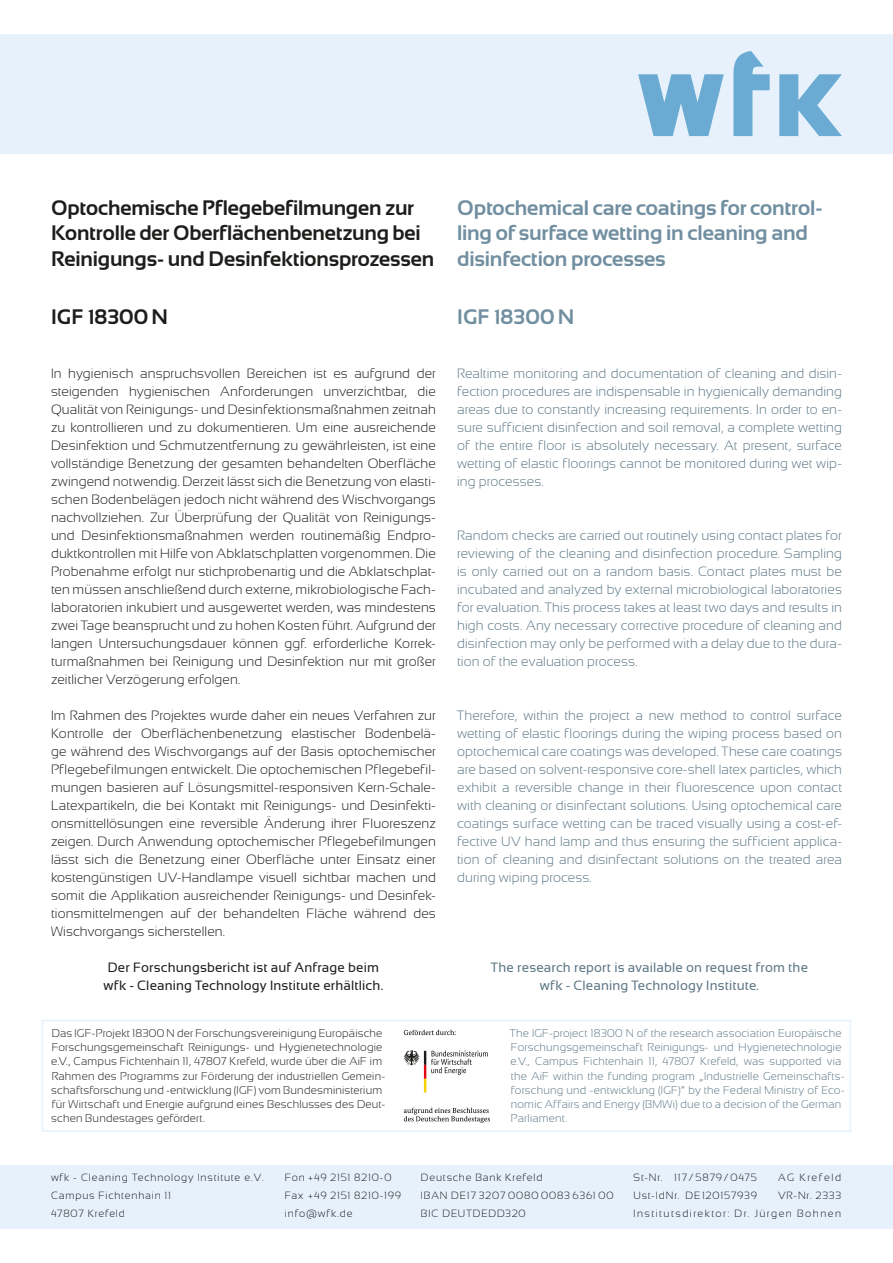
<style>
.page{position:relative;width:893px;height:1263px;background:#fff}
.page>*{position:absolute;margin:0;border:0;box-sizing:border-box;transform-origin:0 0}
.t1{font:700 21px/25.2px "Sansation";letter-spacing:-.005em;color:#1d1d1b}
.t2{font:700 21px/25.2px "Sansation";letter-spacing:-.005em;color:#718fa0}
.t3{font:700 21px "Sansation";letter-spacing:.025em;color:#718fa0}
.t4{font:700 21px "Sansation";letter-spacing:.025em;color:#1d1d1b}
.t5{font:300 13.5px/18px "Sansation";letter-spacing:.01em;color:#1d1d1b;text-align:justify}
.t6{font:300 13.5px/18px "Sansation";letter-spacing:.01em;color:#5d7785;text-align:justify}
.t7{font:13.5px/18px "Sansation";letter-spacing:.01em;color:#1d1d1b;text-align:center}
.t8{font:13.5px/18px "Sansation";letter-spacing:.01em;color:#5d7785;text-align:center}
.t9{font:300 11.25px/14.2px "Sansation";letter-spacing:.015em;color:#1d1d1b}
.t10{font:300 11.25px/14.2px "Sansation";letter-spacing:.015em;color:#5d7785}
.t11{font:300 10.5px/18px "Sansation";letter-spacing:.08em;color:#1d1d1b}
.t12{font:300 10.5px "Sansation";letter-spacing:.14em;color:#1d1d1b}
.t13{font:300 10.5px/18px "Sansation";letter-spacing:.125em;color:#1d1d1b}
</style>
<div class="page">
<div style="left:42px;top:1020px;width:809px;height:112px;border:2px solid #e6f1fc"></div>
<div style="left:391px;top:1020px;width:111px;height:111px;background:#fff"></div>
<svg style="left:404px;top:1030px;width:52px;height:5px"></svg>
<svg style="left:404px;top:1108px;width:86px;height:15px"></svg>
<svg style="left:403px;top:1050px;width:85px;height:42px"></svg>
<div style="left:0;top:34px;width:893px;height:119px;background:#e6f1fc"></div>
<svg style="left:779px;top:74px;width:63px;height:62px"></svg>
<svg style="left:733px;top:51px;width:37px;height:85px"></svg>
<svg style="left:638px;top:74px;width:86px;height:62px"></svg>
<div style="left:0;top:1165px;width:893px;height:64px;background:#e6f1fc"></div>
<h1 class="t1" style="left:51px;top:195px;width:385px">Optochemische Pflegebefilmungen zur<br>Kontrolle der Oberflächenbenetzung bei<br>Reinigungs- und Desinfektionsprozessen</h1>
<h1 class="t4" style="left:51px;top:305px;width:119px">IGF 18300 N</h1>
<p class="t5" style="left:51px;top:364px;width:386px">In hygienisch anspruchsvollen Bereichen ist es aufgrund der steigenden hygienischen Anforderungen unverzichtbar, die Qualität von Reinigungs- und Desinfektionsmaßnahmen zeitnah zu kontrollieren und zu dokumentieren. Um eine ausreichende Desinfektion und Schmutzentfernung zu gewährleisten, ist eine vollständige Benetzung der gesamten behandelten Oberfläche zwingend notwendig. Derzeit lässt sich die Benetzung von elasti&shy;schen Bodenbelägen jedoch nicht während des Wischvorgangs nachvollziehen. Zur Überprüfung der Qualität von Reinigungs&shy;und Desinfektionsmaßnahmen werden routinemäßig Endpro&shy;duktkontrollen mit Hilfe von Abklatschplatten vorgenommen. Die Probenahme erfolgt nur stichprobenartig und die Abklatschplat&shy;ten müssen anschließend durch externe, mikrobiologische Fach&shy;laboratorien inkubiert und ausgewertet werden, was mindestens zwei Tage beansprucht und zu hohen Kosten führt. Aufgrund der langen Untersuchungsdauer können ggf. erforderliche Korrek&shy;turmaßnahmen bei Reinigung und Desinfektion nur mit großer zeitlicher Verzögerung erfolgen.</p>
<p class="t5" style="left:51px;top:706px;width:386px">Im Rahmen des Projektes wurde daher ein neues Verfahren zur Kontrolle der Oberflächenbenetzung elastischer Bodenbelä&shy;ge während des Wischvorgangs auf der Basis optochemischer Pflegebefilmungen entwickelt. Die optochemischen Pflegebefil&shy;mungen basieren auf Lösungsmittel-responsiven Kern-Schale-Latexpartikeln, die bei Kontakt mit Reinigungs- und Desinfekti&shy;onsmittellösungen eine reversible Änderung ihrer Fluoreszenz zeigen. Durch Anwendung optochemischer Pflegebefilmungen lässt sich die Benetzung einer Oberfläche unter Einsatz einer kostengünstigen UV-Handlampe visuell sichtbar machen und somit die Applikation ausreichender Reinigungs- und Desinfek&shy;tionsmittelmengen auf der behandelten Fläche während des Wischvorgangs sicherstellen.</p>
<p class="t7" style="left:104px;top:958px;width:281px">Der Forschungsbericht ist auf Anfrage beim wfk - Cleaning Technology Institute erhältlich.</p>
<p class="t9" style="left:51px;top:1026px;width:336px">Das IGF-Projekt 18300 N der Forschungsvereinigung Europäische Forschungsgemeinschaft Reinigungs- und Hygienetechnologie e.V., Campus Fichtenhain 11, 47807 Krefeld, wurde über die AiF im Rahmen des Programms zur Förderung der industriellen Gemein&shy;schaftsforschung und -entwicklung (IGF) vom Bundesministerium für Wirtschaft und Energie aufgrund eines Beschlusses des Deut&shy;schen Bundestages gefördert.</p>
<h1 class="t2" style="left:457px;top:195px;width:367px">Optochemical care coatings for control&shy;ling of surface wetting in cleaning and disinfection processes</h1>
<h1 class="t3" style="left:457px;top:305px;width:119px">IGF 18300 N</h1>
<p class="t6" style="left:457px;top:364px;width:386px">Realtime monitoring and documentation of cleaning and disin&shy;fection procedures are indispensable in hygienically demanding areas due to constantly increasing requirements. In order to en&shy;sure sufficient disinfection and soil removal, a complete wetting of the entire floor is absolutely necessary. At present, surface wetting of elastic floorings cannot be monitored during wet wip&shy;ing processes.</p>
<p class="t6" style="left:457px;top:526px;width:386px">Random checks are carried out routinely using contact plates for reviewing of the cleaning and disinfection procedure. Sampling is only carried out on a random basis. Contact plates must be incubated and analyzed by external microbiological laboratories for evaluation. This process takes at least two days and results in high costs. Any necessary corrective procedure of cleaning and disinfection may only be performed with a delay due to the dura&shy;tion of the evaluation process.</p>
<p class="t6" style="left:457px;top:706px;width:386px">Therefore, within the project a new method to control surface wetting of elastic floorings during the wiping process based on optochemical care coatings was developed. These care coatings are based on solvent-responsive core-shell latex particles, which exhibit a reversible change in their fluorescence upon contact with cleaning or disinfectant solutions. Using optochemical care coatings surface wetting can be traced visually using a cost-ef&shy;fective UV hand lamp and thus ensuring the sufficient applica&shy;tion of cleaning and disinfectant solutions on the treated area during wiping process.</p>
<p class="t8" style="left:491px;top:958px;width:319px">The research report is available on request from the wfk - Cleaning Technology Institute.</p>
<p class="t10" style="left:510px;top:1026px;width:336px">The IGF-project 18300 N of the research association Europäische Forschungsgemeinschaft Reinigungs- und Hygienetechnologie e.V., Campus Fichtenhain 11, 47807 Krefeld, was supported via the AiF within the funding program „Industrielle Gemeinschafts&shy;forschung und -entwicklung (IGF)“ by the Federal Ministry of Eco&shy;nomic Affairs and Energy (BMWi) due to a decision of the German Parliament.</p>
<p class="t11" style="left:51px;top:1169px;width:214px">wfk - Cleaning Technology Institute e.V.<br>Campus Fichtenhain 11<br>47807 Krefeld</p>
<p class="t11" style="left:285px;top:1169px;width:118px">Fon +49 2151 8210-0<br>Fax +49 2151 8210-199 info@wfk.de</p>
<p class="t11" style="left:421px;top:1169px;width:194px">Deutsche Bank Krefeld<br>IBAN DE17 3207 0080 0083 6361 00<br>BIC DEUTDEDD320</p>
<p class="t11" style="left:634px;top:1169px;width:125px">St-Nr. 117/5879/0475<br>Ust-IdNr. DE120157939</p>
<p class="t13" style="left:778px;top:1169px;width:64px">AG Krefeld<br>VR-Nr. 2333</p>
<p class="t12" style="left:634px;top:1208px;width:209px">Institutsdirektor: Dr. Jürgen Bohnen</p>
</div>
